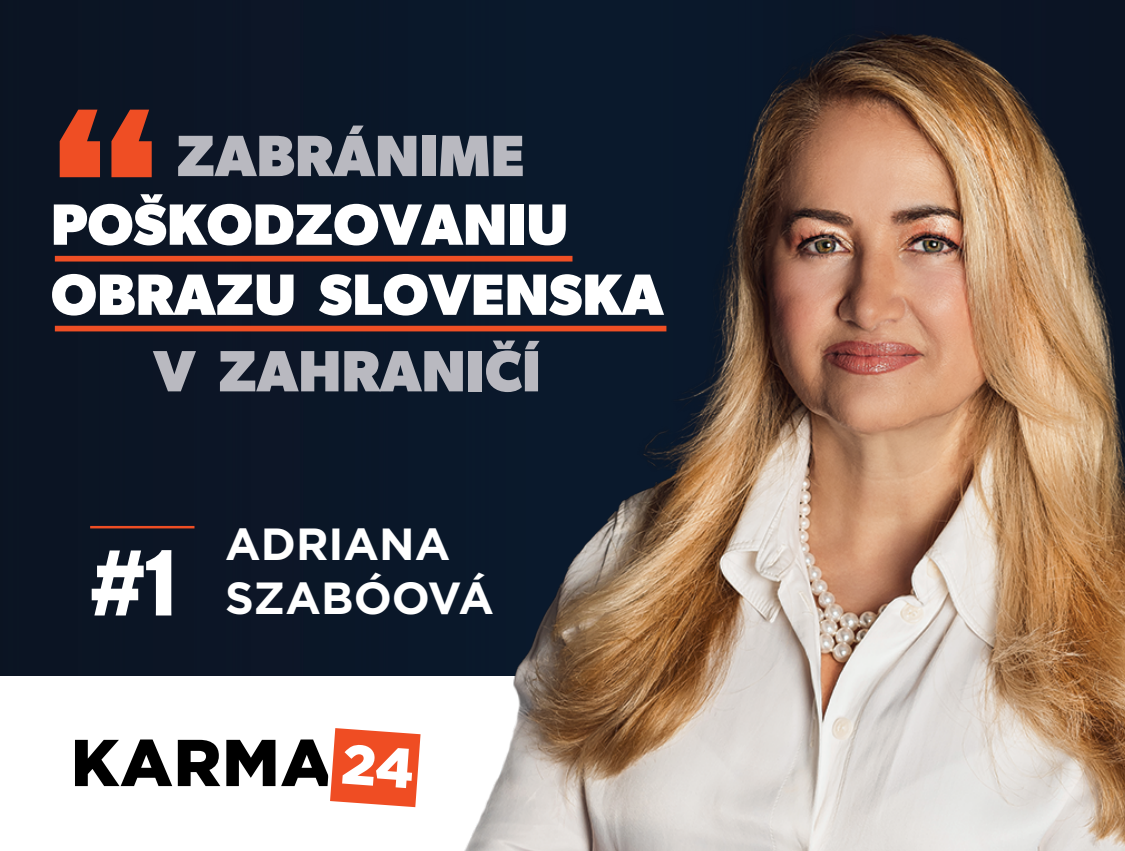
<style>
.page{position:relative;width:1125px;height:851px;background:#fff}
.page>*{position:absolute;margin:0;border:0;box-sizing:border-box;transform-origin:0 0}
.t1{font:800 254.75px "Alternate Gothic ATF";color:#ef4e24}
.t2{font:900 66px "Gotham";letter-spacing:.015em;color:#000}
.t3{font:700 58.38px/70px "Gibson";color:#fff}
.t4{font:700 58.38px "Gibson";color:#b9b9c0}
.t5{font:700 45px/53.9px "Gotham";color:#fff}
.s1{font-family:"Alternate Gothic ATF";font-weight:800;font-size:90.88px}
</style>
<div class="page">
<div style="left:0;top:0;width:1124px;height:675px;background:#0b1524"></div>
<div style="left:55px;top:256px;width:517px;height:5px;background:#ef4f25"></div>
<div style="left:55px;top:326px;width:611px;height:5px;background:#ef4f25"></div>
<hr style="left:90px;top:526px;width:104px;height:2px;background:#ef4e24">
<img style="left:216px;top:12px;width:908px;height:838px">
<svg style="left:326px;top:728px;width:94px;height:79px;background:#f16945"></svg>
<h1 class="t1" style="left:53px;top:43px;width:107px">“</h1>
<p class="t3" style="left:51px;top:188px;width:614px">POŠKODZOVANIU<br>OBRAZU SLOVENSKA</p>
<p class="t4" style="left:153px;top:336px;width:389px">V ZAHRANIČÍ</p>
<p class="t4" style="left:176px;top:121px;width:349px">ZABRÁNIME</p>
<p class="t5" style="left:90px;top:516px;width:405px;text-indent:135px">ADRIANA <span class="s1">#1</span> SZABÓOVÁ</p>
<p class="t2" style="left:71px;top:717px;width:264px">KARMA</p>
</div>
